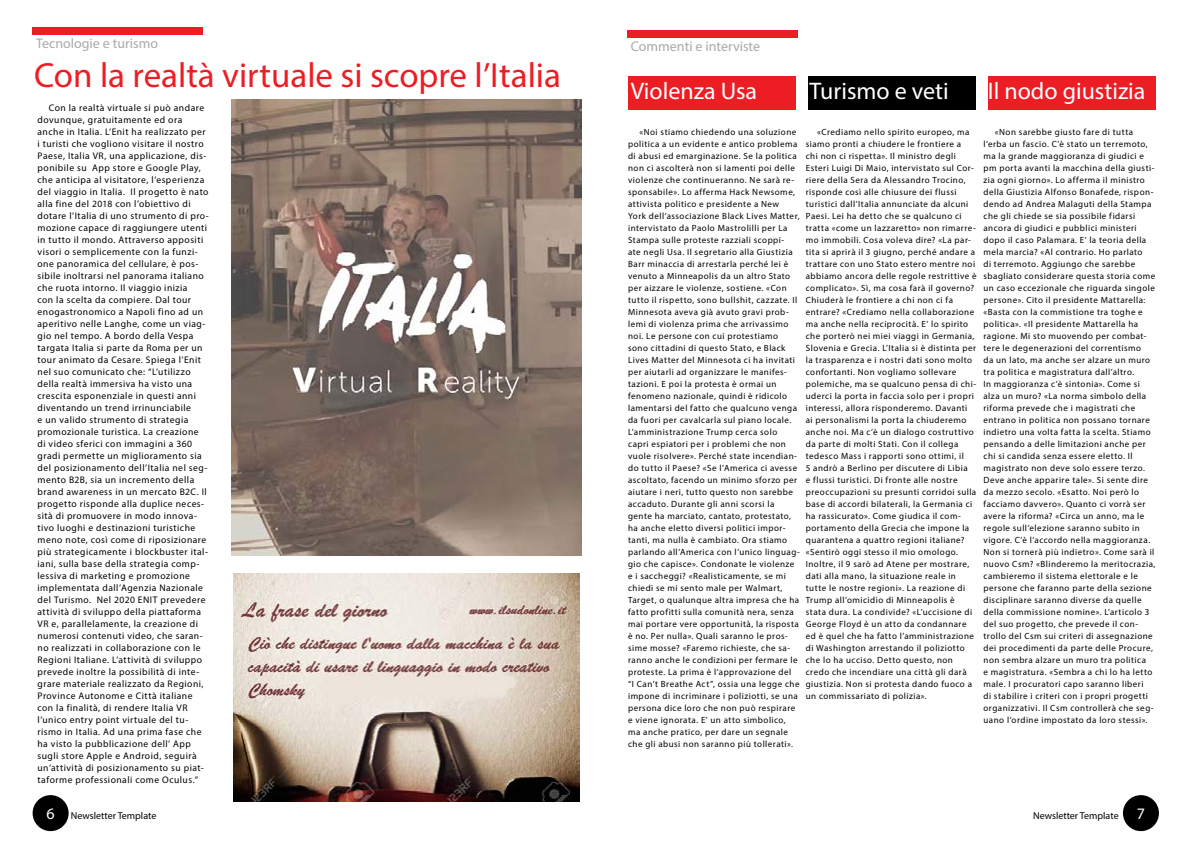
<style>
.page{position:relative;width:1191px;height:842px;background:#fff}
.page>*{position:absolute;margin:0;border:0;box-sizing:border-box;transform-origin:0 0}
.t1{font:35px "Myriad Pro";color:#ed1d24}
.t2{font:24px "Myriad Pro";color:#fff}
.t3{font:14px "Myriad Pro";color:#a7a9ac}
.t4{font:10px "Myriad Pro";color:#000}
.t5{font:9.6px/12px "Myriad Pro";letter-spacing:.05em;color:#000}
.t6{font:9px/12px "Myriad Pro";letter-spacing:.055em;color:#000}
.s1{font-size:16px;color:#fff}
</style>
<div class="page">
<div style="left:33px;top:795px;width:36px;height:36px;background:#000;border-radius:50%"></div>
<div style="left:1123px;top:795px;width:36px;height:36px;background:#000;border-radius:50%"></div>
<div style="left:987px;top:76px;width:168px;height:33px;background:#ed1d24"></div>
<div style="left:808px;top:76px;width:167px;height:33px;background:#000"></div>
<div style="left:628px;top:76px;width:168px;height:33px;background:#ed1d24"></div>
<img style="left:231px;top:99px;width:350px;height:456px">
<img style="left:234px;top:573px;width:345px;height:228px">
<div style="left:33px;top:27px;width:170px;height:8px;background:#ed1d24"></div>
<div style="left:627px;top:30px;width:170px;height:8px;background:#ed1d24"></div>
<h3 class="t3" style="left:36px;top:35px;width:123px">Tecnologie e turismo</h3>
<h1 class="t1" style="left:34px;top:54px;width:528px">Con la realtà virtuale si scopre l’Italia</h1>
<p class="t5" style="left:38px;top:102px;width:173px;text-indent:11px">Con la realtà virtuale si può andare dovunque, gratuitamente ed ora anche in Italia. L’Enit ha realizzato per i turisti che vogliono visitare il nostro Paese, Italia VR, una applicazione, dis&shy;ponibile su App store e Google Play, che anticipa al visitatore, l’esperienza del viaggio in Italia. Il progetto è nato alla fine del 2018 con l’obiettivo di dotare l’Italia di uno strumento di pro&shy;mozione capace di raggiungere utenti in tutto il mondo. Attraverso appositi visori o semplicemente con la funzi&shy;one panoramica del cellulare, è pos&shy;sibile inoltrarsi nel panorama italiano che ruota intorno. Il viaggio inizia<br>con la scelta da compiere. Dal tour enogastronomico a Napoli fino ad un aperitivo nelle Langhe, come un viag&shy;gio nel tempo. A bordo della Vespa targata Italia si parte da Roma per un tour animato da Cesare. Spiega l’Enit nel suo comunicato che: “L’utilizzo della realtà immersiva ha visto una crescita esponenziale in questi anni diventando un trend irrinunciabile<br>e un valido strumento di strategia promozionale turistica. La creazione di video sferici con immagini a 360 gradi permette un miglioramento sia del posizionamento dell’Italia nel seg&shy;mento B2B, sia un incremento della brand awareness in un mercato B2C. Il progetto risponde alla duplice neces&shy;sità di promuovere in modo innova&shy;tivo luoghi e destinazioni turistiche meno note, così come di riposizionare più strategicamente i blockbuster ital&shy;iani, sulla base della strategia comp&shy;lessiva di marketing e promozione implementata dall’Agenzia Nazionale del Turismo. Nel 2020 ENIT prevedere attività di sviluppo della piattaforma VR e, parallelamente, la creazione di numerosi contenuti video, che saran&shy;no realizzati in collaborazione con le Regioni Italiane. L’attività di sviluppo prevede inoltre la possibilità di inte&shy;grare materiale realizzato da Regioni, Province Autonome e Città italiane con la finalità, di rendere Italia VR l’unico entry point virtuale del tu&shy;rismo in Italia. Ad una prima fase che ha visto la pubblicazione dell’ App sugli store Apple e Android, seguirà un’attività di posizionamento su piat&shy;taforme professionali come Oculus.”</p>
<h3 class="t3" style="left:631px;top:38px;width:131px">Commenti e interviste</h3>
<h2 class="t2" style="left:631px;top:76px;width:128px">Violenza Usa</h2>
<h2 class="t2" style="left:809px;top:76px;width:141px">Turismo e veti</h2>
<h2 class="t2" style="left:987px;top:76px;width:159px">Il nodo giustizia</h2>
<p class="t6" style="left:628px;top:126px;width:173px;text-indent:11px">«Noi stiamo chiedendo una soluzione politica a un evidente e antico problema di abusi ed emarginazione. Se la politica non ci ascolterà non si lamenti poi delle violenze che continueranno. Ne sarà re&shy;sponsabile». Lo afferma Hack Newsome, attivista politico e presidente a New<br>York dell’associazione Black Lives Matter, intervistato da Paolo Mastrolilli per La Stampa sulle proteste razziali scoppi-<br>ate negli Usa. Il segretario alla Giustizia Barr minaccia di arrestarla perché lei è venuto a Minneapolis da un altro Stato per aizzare le violenze, sostiene. «Con tutto il rispetto, sono bullshit, cazzate. Il Minnesota aveva già avuto gravi prob&shy;lemi di violenza prima che arrivassimo noi. Le persone con cui protestiamo sono cittadini di questo Stato, e Black Lives Matter del Minnesota ci ha invitati per aiutarli ad organizzare le manifes&shy;tazioni. E poi la protesta è ormai un fenomeno nazionale, quindi è ridicolo lamentarsi del fatto che qualcuno venga da fuori per cavalcarla sul piano locale.<br>L’amministrazione Trump cerca solo capri espiatori per i problemi che non vuole risolvere». Perché state incendian&shy;do tutto il Paese? «Se l’America ci avesse ascoltato, facendo un minimo sforzo per aiutare i neri, tutto questo non sarebbe accaduto. Durante gli anni scorsi la gente ha marciato, cantato, protestato, ha anche eletto diversi politici impor&shy;tanti, ma nulla è cambiato. Ora stiamo parlando all’America con l’unico linguag&shy;gio che capisce». Condonate le violenze e i saccheggi? «Realisticamente, se mi chiedi se mi sento male per Walmart, Target, o qualunque altra impresa che ha fatto profitti sulla comunità nera, senza mai portare vere opportunità, la risposta è no. Per nulla». Quali saranno le pros&shy;sime mosse? «Faremo richieste, che sa&shy;ranno anche le condizioni per fermare le proteste. La prima è l’approvazione del<br>“I Can’t Breathe Act”, ossia una legge che impone di incriminare i poliziotti, se una persona dice loro che non può respirare e viene ignorata. E’ un atto simbolico, ma anche pratico, per dare un segnale che gli abusi non saranno più tollerati».</p>
<p class="t6" style="left:806px;top:126px;width:172px;text-indent:11px">«Crediamo nello spirito europeo, ma siamo pronti a chiudere le frontiere a<br>chi non ci rispetta». Il ministro degli Esteri Luigi Di Maio, intervistato sul Cor&shy;riere della Sera da Alessandro Trocino, risponde così alle chiusure dei flussi turistici dall’Italia annunciate da alcuni Paesi. Lei ha detto che se qualcuno ci tratta «come un lazzaretto» non rimarre&shy;mo immobili. Cosa voleva dire? «La par&shy;tita si aprirà il 3 giugno, perché andare a trattare con uno Stato estero mentre noi abbiamo ancora delle regole restrittive è complicato». Sì, ma cosa farà il governo?<br>Chiuderà le frontiere a chi non ci fa entrare? «Crediamo nella collaborazione ma anche nella reciprocità. E’ lo spirito che porterò nei miei viaggi in Germania, Slovenia e Grecia. L’Italia si è distinta per la trasparenza e i nostri dati sono molto confortanti. Non vogliamo sollevare polemiche, ma se qualcuno pensa di chi&shy;uderci la porta in faccia solo per i propri interessi, allora risponderemo. Davanti<br>ai personalismi la porta la chiuderemo anche noi. Ma c’è un dialogo costruttivo da parte di molti Stati. Con il collega tedesco Mass i rapporti sono ottimi, il<br>5 andrò a Berlino per discutere di Libia<br>e flussi turistici. Di fronte alle nostre preoccupazioni su presunti corridoi sulla base di accordi bilaterali, la Germania ci ha rassicurato». Come giudica il com&shy;portamento della Grecia che impone la quarantena a quattro regioni italiane? «Sentirò oggi stesso il mio omologo.<br>Inoltre, il 9 sarò ad Atene per mostrare, dati alla mano, la situazione reale in tutte le nostre regioni». La reazione di Trump all’omicidio di Minneapolis è stata dura. La condivide? «L’uccisione di George Floyd è un atto da condannare ed è quel che ha fatto l’amministrazione di Washington arrestando il poliziotto che lo ha ucciso. Detto questo, non credo che incendiare una città gli darà giustizia. Non si protesta dando fuoco a un commissariato di polizia».</p>
<p class="t6" style="left:983px;top:126px;width:173px;text-indent:11px">«Non sarebbe giusto fare di tutta l’erba un fascio. C’è stato un terremoto, ma la grande maggioranza di giudici e pm porta avanti la macchina della giusti&shy;zia ogni giorno». Lo afferma il ministro della Giustizia Alfonso Bonafede, rispon&shy;dendo ad Andrea Malaguti della Stampa che gli chiede se sia possibile fidarsi ancora di giudici e pubblici ministeri dopo il caso Palamara. E’ la teoria della mela marcia? «Al contrario. Ho parlato<br>di terremoto. Aggiungo che sarebbe sbagliato considerare questa storia come un caso eccezionale che riguarda singole persone». Cito il presidente Mattarella: «Basta con la commistione tra toghe e politica». «Il presidente Mattarella ha ragione. Mi sto muovendo per combat&shy;tere le degenerazioni del correntismo<br>da un lato, ma anche ser alzare un muro tra politica e magistratura dall’altro.<br>In maggioranza c’è sintonia». Come si alza un muro? «La norma simbolo della riforma prevede che i magistrati che entrano in politica non possano tornare indietro una volta fatta la scelta. Stiamo pensando a delle limitazioni anche per chi si candida senza essere eletto. Il magistrato non deve solo essere terzo.<br>Deve anche apparire tale». Si sente dire da mezzo secolo. «Esatto. Noi però lo facciamo davvero». Quanto ci vorrà ser avere la riforma? «Circa un anno, ma le regole sull’elezione saranno subito in vigore. C’è l’accordo nella maggioranza.<br>Non si tornerà più indietro». Come sarà il nuovo Csm? «Blinderemo la meritocrazia, cambieremo il sistema elettorale e le persone che faranno parte della sezione disciplinare saranno diverse da quelle della commissione nomine». L’articolo 3 del suo progetto, che prevede il con&shy;trollo del Csm sui criteri di assegnazione dei procedimenti da parte delle Procure, non sembra alzare un muro tra politica<br>e magistratura. «Sembra a chi lo ha letto male. I procuratori capo saranno liberi<br>di stabilire i criteri con i propri progetti organizzativi. Il Csm controllerà che seg&shy;uano l’ordine impostato da loro stessi».</p>
<p class="t4" style="left:46px;top:810px;width:111px"><span class="s1">6</span> Newsletter Template</p>
<p class="t4" style="left:1033px;top:810px;width:113px">Newsletter Template <span class="s1">7</span></p>
</div>
